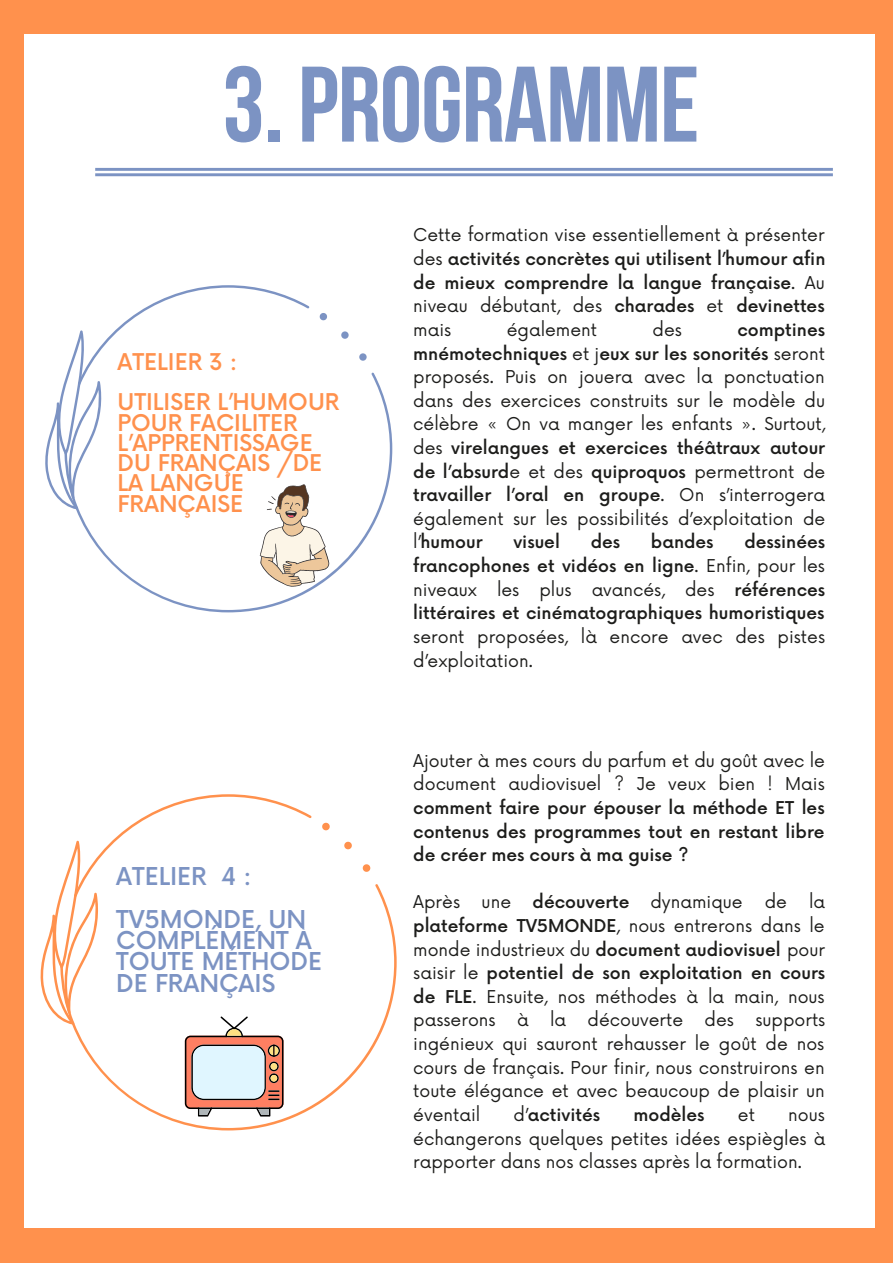
<style>
.page{position:relative;width:893px;height:1264px;background:#fff}
.page>*{position:absolute;margin:0;border:0;box-sizing:border-box;transform-origin:0 0}
.t1{font:700 106.95px "Bebas Neue";letter-spacing:-.01em;color:#7c93c3}
.t2{font:500 24px/21.3px "Now";color:#7c93c3}
.t3{font:500 22.5px/20.2px "Now";color:#ff914d}
.t4{font:17.25px/23.5px "Now";color:#1d1d1b;text-align:justify}
.t5{font:500 17.25px/23.5px "Now";color:#1d1d1b;text-align:justify}
.s1{font-weight:400}
.s2{font-weight:500}
</style>
<div class="page">
<div style="left:0;top:0;width:892px;height:1262px;background:#ff914d"></div>
<div style="left:24px;top:34px;width:850px;height:1192px;background:#fff"></div>
<svg style="left:160px;top:884px;width:236px;height:246px"></svg>
<svg style="left:363px;top:864px;width:7px;height:7px"></svg>
<svg style="left:344px;top:841px;width:8px;height:8px"></svg>
<svg style="left:322px;top:822px;width:8px;height:8px"></svg>
<svg style="left:40px;top:794px;width:271px;height:322px"></svg>
<svg style="left:139px;top:372px;width:253px;height:240px"></svg>
<svg style="left:359px;top:353px;width:7px;height:8px"></svg>
<svg style="left:341px;top:331px;width:7px;height:8px"></svg>
<svg style="left:45px;top:285px;width:284px;height:301px"></svg>
<svg style="left:95px;top:168px;width:737px;height:8px"></svg>
<p class="t1" style="left:222px;top:61px;width:478px">3.PROGRAMME</p>
<p class="t3" style="left:117px;top:353px;width:121px">ATELIER 3 :</p>
<p class="t3" style="left:117px;top:393px;width:223px">UTILISER L’HUMOUR<br>POUR FACILITER<br>L’APPRENTISSAGE<br>DU FRANÇAIS /DE<br>LA LANGUE<br>FRANÇAISE</p>
<p class="t2" style="left:116px;top:867px;width:137px">ATELIER 4 :</p>
<p class="t2" style="left:116px;top:909px;width:207px">TV5MONDE, UN<br>COMPLÉMENT À<br>TOUTE MÉTHODE<br>DE FRANÇAIS</p>
<p class="t5" style="left:413px;top:224px;width:413px"><span class="s1">Cette formation vise essentiellement à présenter des</span> activités concrètes qui utilisent l’humour afin de mieux comprendre la langue française<span class="s1">. Au niveau débutant, des</span> charades <span class="s1">et</span> devinettes <span class="s1">mais</span></p>
<p class="t4" style="left:506px;top:319px;width:92px">également</p>
<p class="t4" style="left:652px;top:319px;width:31px">des</p>
<p class="t4" style="left:413px;top:319px;width:413px;text-indent:324px"><span class="s2">comptines mnémotechniques</span> et j<span class="s2">eux sur les sonorités</span> seront proposés. Puis on jouera avec la ponctuation dans des exercices construits sur le modèle du célèbre « On va manger les enfants ». Surtout, des <span class="s2">virelangues et exercices théâtraux autour de l’absurd</span>e et des <span class="s2">quiproquos</span> permettront de <span class="s2">travailler l’oral en groupe</span>. On s’interrogera également sur les possibilités d’exploitation de l’<span class="s2">humour</span></p>
<p class="t4" style="left:413px;top:531px;width:413px;text-indent:331px"><span class="s2">dessinées francophones et vidéos en ligne</span>. Enfin, pour les niveaux les plus avancés, des <span class="s2">références littéraires et cinématographiques humoristiques </span>seront proposées, là encore avec des pistes d’exploitation.</p>
<p class="t5" style="left:513px;top:531px;width:48px">visuel</p>
<p class="t5" style="left:590px;top:531px;width:31px">des</p>
<p class="t5" style="left:651px;top:531px;width:64px">bandes</p>
<p class="t5" style="left:413px;top:749px;width:413px"><span class="s1">Ajouter à mes cours du parfum et du goût avec le document audiovisuel ? Je veux bien ! Mais </span>comment faire pour épouser la méthode ET les contenus des programmes tout en restant libre de créer mes cours à ma guise ?</p>
<p class="t4" style="left:413px;top:891px;width:331px">Après une <span class="s2">découverte</span> dynamique</p>
<p class="t4" style="left:764px;top:891px;width:24px">de</p>
<p class="t4" style="left:413px;top:891px;width:413px;text-indent:396px">la <span class="s2">plateforme TV5MONDE</span>, nous entrerons dans le monde industrieux du <span class="s2">document audiovisuel</span> pour saisir le <span class="s2">potentiel de son exploitation en cours de FLE</span>. Ensuite, nos méthodes à la main, nous passerons à la découverte des supports ingénieux qui sauront rehausser le goût de nos cours de français. Pour finir, nous construirons en toute élégance et avec beaucoup de plaisir un éventail</p>
<p class="t5" style="left:513px;top:1103px;width:88px"><span class="s1">d’</span>activités</p>
<p class="t5" style="left:633px;top:1103px;width:72px">modèles</p>
<p class="t4" style="left:737px;top:1103px;width:19px">et</p>
<p class="t4" style="left:413px;top:1103px;width:413px;text-indent:375px">nous échangerons quelques petites idées espiègles à rapporter dans nos classes après la formation.</p>
</div>
